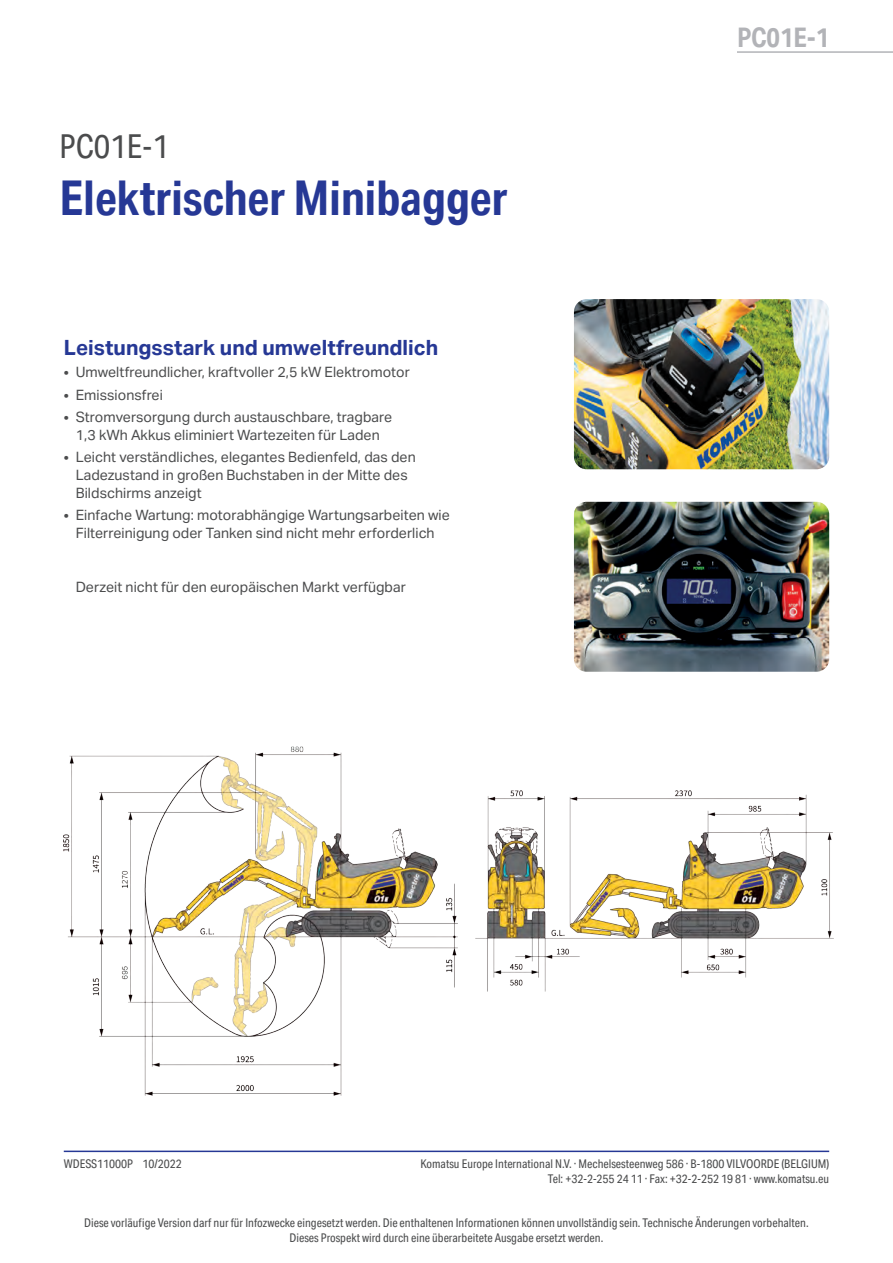
<style>
.page{position:relative;width:893px;height:1263px;background:#fff}
.page>*{position:absolute;margin:0;border:0;box-sizing:border-box;transform-origin:0 0}
.t1{font:700 48px "Aktiv Grotesk Cd";color:#263895}
.t2{font:33px "Aktiv Grotesk Cd";color:#4b4c4d}
.t3{font:700 27px "Aktiv Grotesk Cd";color:#b2b3b7}
.t4{font:700 21px "Aktiv Grotesk";color:#263895}
.t5{font:14.25px/18px "Aktiv Grotesk";color:#4b4c4d;text-align:center}
.t6{font:12px/15px "Aktiv Grotesk Cd";color:#4b4c4d;text-align:right}
</style>
<div class="page">
<img style="left:574px;top:299px;width:255px;height:170px">
<img style="left:574px;top:502px;width:255px;height:170px">
<img style="left:476px;top:791px;width:357px;height:200px">
<img style="left:64px;top:746px;width:393px;height:349px">
<hr style="left:64px;top:1150px;width:765px;height:2px;background:#263895">
<hr style="left:737px;top:51px;width:156px;height:2px;background:#b2b3b7">
<h2 class="t2" style="left:60px;top:127px;width:111px">PC01E-1</h2>
<h1 class="t1" style="left:60px;top:170px;width:450px">Elektrischer Minibagger</h1>
<h3 class="t4" style="left:64px;top:336px;width:376px">Leistungsstark und umweltfreundlich</h3>
<p class="t5" style="left:64px;top:363px;width:348px">• Umweltfreundlicher, kraftvoller 2,5 kW Elektromotor</p>
<p class="t5" style="left:64px;top:386px;width:101px">• Emissionsfrei</p>
<p class="t5" style="left:64px;top:408px;width:330px">• Stromversorgung durch austauschbare, tragbare<br>1,3 kWh Akkus eliminiert Wartezeiten für Laden</p>
<p class="t5" style="left:76px;top:448px;width:342px;text-align:left;text-indent:-12px">• Leicht verständliches, elegantes Bedienfeld, das den<br>Ladezustand in großen Buchstaben in der Mitte des<br>Bildschirms anzeigt</p>
<p class="t5" style="left:64px;top:507px;width:388px">• Einfache Wartung: motorabhängige Wartungsarbeiten wie<br>Filterreinigung oder Tanken sind nicht mehr erforderlich</p>
<p class="t5" style="left:76px;top:579px;width:332px">Derzeit nicht für den europäischen Markt verfügbar</p>
<h3 class="t3" style="left:737px;top:22px;width:94px">PC01E-1</h3>
<p class="t6" style="left:64px;top:1157px;width:120px">WDESS11000P 10/2022</p>
<p class="t6" style="left:420px;top:1157px;width:410px">Komatsu Europe International N.V. · Mechelsesteenweg 586 · B-1800 VILVOORDE (BELGIUM)<br>Tel: +32-2-255 24 11 · Fax: +32-2-252 19 81 · www.komatsu.eu</p>
<p class="t6" style="left:84px;top:1215px;width:726px;text-align:center">Diese vorläufige Version darf nur für Infozwecke eingesetzt werden. Die enthaltenen Informationen können unvollständig sein. Technische Änderungen vorbehalten.<br>Dieses Prospekt wird durch eine überarbeitete Ausgabe ersetzt werden.</p>
</div>
